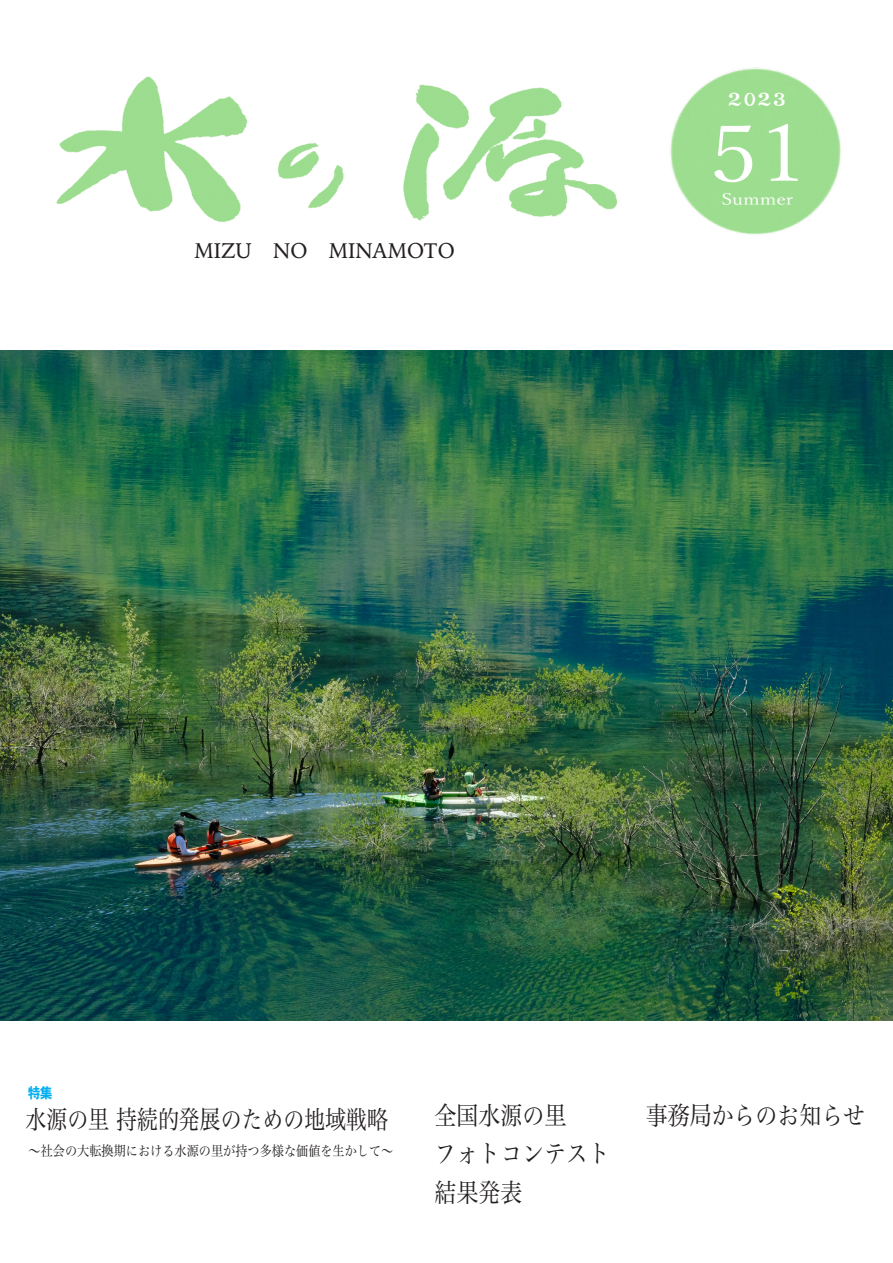
<style>
.page{position:relative;width:893px;height:1263px;background:#fff}
.page>*{position:absolute;margin:0;border:0;box-sizing:border-box;transform-origin:0 0}
.t1{font:79.65px "Yu Min Pr 6 N";color:#fff;scale:1.13 1}
.t2{font:25.5px/38.2px "Hira Min Pro W3";color:#231f20;scale:.86 1}
.t3{font:25.5px "Hira Min Pro W3";color:#231f20;scale:.82 1}
.t4{font:21.3px "Iowan Old Style";color:#231f20}
.t5{font:15.9px "Yu Min Pr 6 N";color:#fff;scale:1.22 1}
.t6{font:14.85px "TA mincho gf 01";color:#fff}
.t7{font:13.8px "Hira Min Pro W3";color:#231f20;scale:.88 1}
.t8{font:13.8px "Toppan Bunkyu Midashi Go Std EB";color:#00aeef;scale:.88 1}
</style>
<div class="page">
<img style="left:0;top:350px;width:893px;height:670px">
<img style="left:56px;top:76px;width:180px;height:146px">
<img style="left:236px;top:68px;width:657px;height:596px">
<h3 class="t4" style="left:195px;top:231px;width:59px">MIZU</h3>
<h3 class="t4" style="left:273px;top:231px;width:36px">NO</h3>
<h3 class="t4" style="left:329px;top:231px;width:127px">MINAMOTO</h3>
<p class="t6" style="left:727px;top:91px;width:61px">２０２３</p>
<h1 class="t1" style="left:710px;top:81px;width:88px">51</h1>
<p class="t5" style="left:722px;top:185px;width:60px">Summer</p>
<p class="t8" style="left:28px;top:1082px;width:29px">特集</p>
<h2 class="t3" style="left:26px;top:1098px;width:444px">水源の里持続的発展のための地域戦略</h2>
<p class="t7" style="left:29px;top:1139px;width:416px">～社会の大転換期における水源の里が持つ多様な価値を生かして~</p>
<h2 class="t2" style="left:435px;top:1094px;width:155px">全国水源の里</h2>
<h2 class="t2" style="left:435px;top:1132px;width:206px">フォトコンテスト結果発表</h2>
<h2 class="t2" style="left:646px;top:1094px;width:257px">事務局からのお知らせ</h2>
</div>
